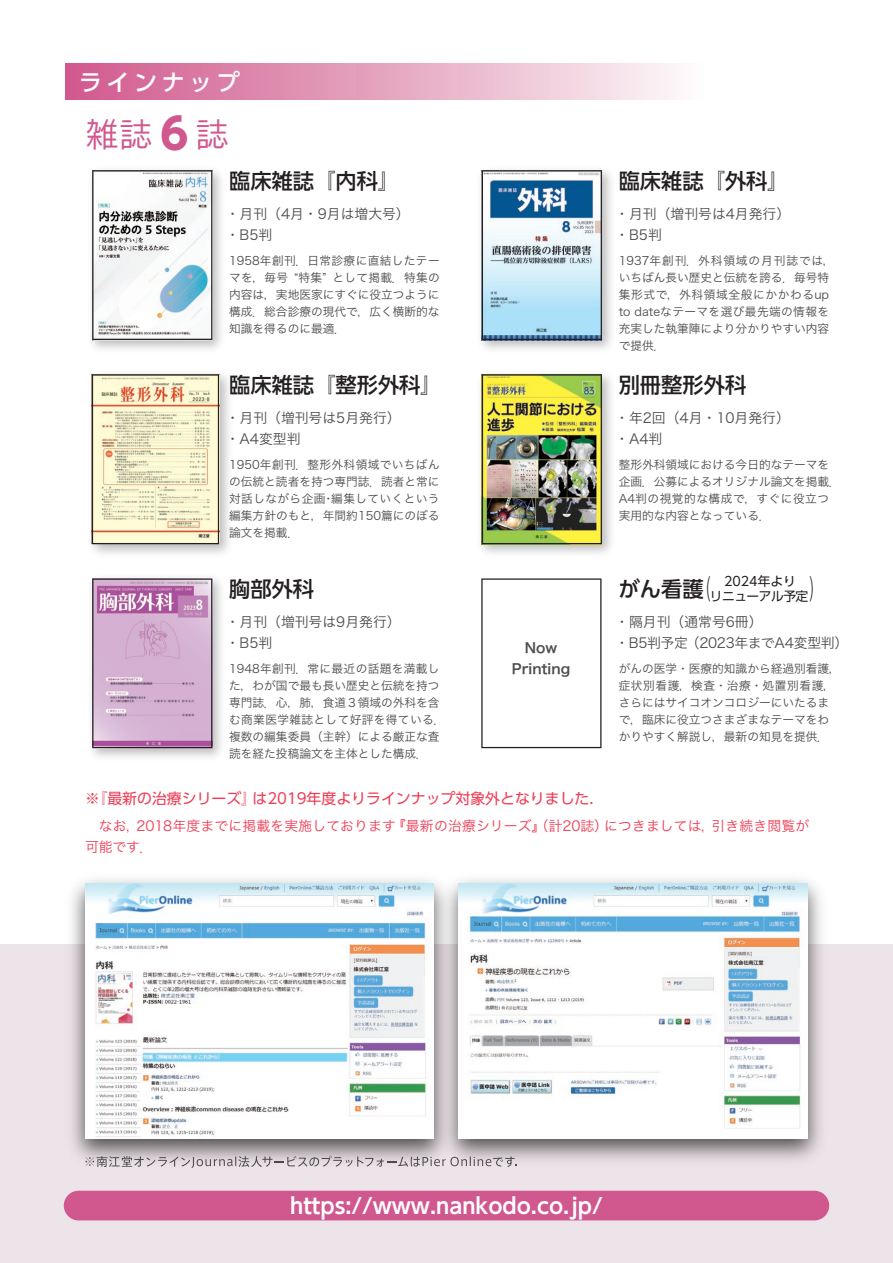
<style>
.page{position:relative;width:893px;height:1263px;background:#fff}
.page>*{position:absolute;margin:0;border:0;box-sizing:border-box;transform-origin:0 0}
.t1{font:700 42.45px "UD Shin Go Pr 6";color:#d1578f}
.t2{font:34.05px "Rodin NTLG Pro M";color:#d1578f}
.t3{font:300 26.85px "UD Shin Go Pr 6";color:#231f20;scale:.48 1}
.t4{font:500 22.95px "UD Shin Go Pr 6";letter-spacing:.2em;color:#fff}
.t5{font:500 21.3px "UD Shin Go Pr 6";color:#231f20}
.t6{font:700 21.3px "UD Shin Go Pr 6 De";color:#fff}
.t7{font:14.85px "UD Shin Go Pr 6";color:#ee3d56}
.t8{font:13.8px/21.3px "Hira Kaku Pro W3";color:#4b4c4d}
.t9{font:13.8px/21.3px "Hira Kaku Pro W3";letter-spacing:.01em;color:#ee3d56}
.t10{font:13.8px "Hira Kaku Pro W6";color:#4b4c4d}
.t11{font:12.75px "UD Shin Go Pr 6";letter-spacing:-.04em;color:#231f20}
.t12{font:12.75px "UD Shin Go Pr 6";color:#231f20}
.t13{font:11.7px/17px "Hira Kaku Pro W3";color:#4b4c4d}
.t14{font:11.7px/17px "Hira Kaku Pro W3";letter-spacing:.03em;color:#4b4c4d;text-align:right}
</style>
<div class="page">
<div style="left:0;top:944px;width:893px;height:319px;background:#ece4e8"></div>
<div style="left:65px;top:64px;width:638px;height:35px;background:linear-gradient(to right,#d0578b,#fcf8f8)"></div>
<img style="left:91px;top:170px;width:130px;height:180px">
<img style="left:481px;top:170px;width:130px;height:180px">
<img style="left:91px;top:374px;width:138px;height:180px">
<img style="left:481px;top:374px;width:130px;height:180px">
<img style="left:91px;top:578px;width:130px;height:180px">
<img style="left:71px;top:879px;width:362px;height:289px">
<img style="left:85px;top:883px;width:348px;height:256px">
<img style="left:433px;top:879px;width:388px;height:288px">
<img style="left:459px;top:883px;width:348px;height:255px">
<div style="left:64px;top:1191px;width:765px;height:29px;background:#d1578f;border-radius:15px"></div>
<svg style="left:92px;top:170px;width:120px;height:170px"></svg>
<svg style="left:482px;top:170px;width:120px;height:170px"></svg>
<img style="left:482px;top:374px;width:120px;height:170px">
<svg style="left:92px;top:374px;width:127px;height:170px;background:#e9e0bf"></svg>
<svg style="left:92px;top:578px;width:120px;height:170px;background:#c69fc2"></svg>
<svg style="left:481px;top:578px;width:120px;height:170px"></svg>
<h3 class="t4" style="left:79px;top:63px;width:162px">ラインナップ</h3>
<h2 class="t2" style="left:196px;top:112px;width:36px">誌</h2>
<h1 class="t1" style="left:153px;top:100px;width:44px">６</h1>
<h2 class="t2" style="left:85px;top:112px;width:70px">雑誌</h2>
<h3 class="t5" style="left:229px;top:163px;width:172px">臨床雑誌『内科『</h3>
<p class="t8" style="left:226px;top:202px;width:186px">・月刊（4月・9月は増大号(・B5判</p>
<p class="t14" style="left:229px;top:251px;width:212px">1958年創刊．日常診療に直結したテーとして掲載．特集の</p>
<p class="t13" style="left:229px;top:268px;width:212px">マを，毎号<br>内容は，実地医家にすぐに役立つように構成．総合診療の現代で，広く横断的な知識を得るのに最適．</p>
<p class="t13" style="left:294px;top:268px;width:34px">“特集”</p>
<h3 class="t5" style="left:229px;top:368px;width:214px">臨床雑誌『整形外科『</h3>
<p class="t8" style="left:226px;top:406px;width:176px">・月刊（増刊号は5月発行(・A4変型判</p>
<p class="t13" style="left:229px;top:455px;width:212px;text-align:justify">1950年創刊．整形外科領域でいちばんの伝統と読者を持つ専門誌．読者と常に対話しながら企画･編集していくという編集方針のもと，年間約150篇にのぼる論文を掲載．</p>
<h3 class="t5" style="left:229px;top:572px;width:87px">胸部外科</h3>
<p class="t8" style="left:226px;top:610px;width:176px">・月刊（増刊号は9月発行(・B5判</p>
<p class="t13" style="left:229px;top:659px;width:218px">1948年創刊．常に最近の話題を満載した，わが国で最も長い歴史と伝統を持つ専門誌．心，肺，食道３領域の外科を含む商業医学雑誌として好評を得ている．複数の編集委員（主幹）による厳正な査読を経た投稿論文を主体とした構成．</p>
<p class="t10" style="left:525px;top:635px;width:34px">Now</p>
<p class="t10" style="left:512px;top:657px;width:60px">Printing</p>
<p class="t7" style="left:85px;top:786px;width:173px">※『最新の治療シリーズ』</p>
<p class="t7" style="left:252px;top:786px;width:353px">は2019年度よりラインナップ対象外となりました．</p>
<h3 class="t5" style="left:619px;top:163px;width:172px">臨床雑誌『外科『</h3>
<p class="t8" style="left:615px;top:202px;width:176px">・月刊（増刊号は4月発行(・B5判</p>
<p class="t13" style="left:619px;top:251px;width:218px">1937年創刊．外科領域の月刊誌では，いちばん長い歴史と伝統を誇る．毎号特集形式で，外科領域全般にかかわるup to dateなテーマを選び最先端の情報を充実した執筆陣により分かりやすい内容で提供．</p>
<h3 class="t5" style="left:619px;top:368px;width:129px">別冊整形外科</h3>
<p class="t8" style="left:615px;top:406px;width:176px">・年2回（4月・10月発行(・A4判</p>
<p class="t13" style="left:619px;top:455px;width:224px">整形外科領域における今日的なテーマを企画．公募によるオリジナル論文を掲載．<br>A4判の視覚的な構成で，すぐに役立つ実用的な内容となっている．</p>
<h3 class="t3" style="left:698px;top:567px;width:28px">（</h3>
<p class="t12" style="left:724px;top:571px;width:73px">2024年より</p>
<h3 class="t3" style="left:809px;top:567px;width:28px">(</h3>
<h3 class="t5" style="left:619px;top:572px;width:87px">がん看護</h3>
<p class="t8" style="left:686px;top:610px;width:164px;text-indent:-71px">・隔月刊（通常号6冊(<br>（2023年までA4変型判(</p>
<p class="t11" style="left:710px;top:586px;width:100px">リニューアル予定</p>
<p class="t8" style="left:615px;top:632px;width:74px">・B5判予定</p>
<p class="t13" style="left:619px;top:659px;width:224px">がんの医学・医療的知識から経過別看護，</p>
<p class="t13" style="left:619px;top:677px;width:218px">症状別看護，検査・治療・処置別看護，さらにはサイコオンコロジーにいたるまで，臨床に役立つさまざまなテーマをわかりやすく解説し，最新の知見を提供．</p>
<p class="t9" style="left:392px;top:814px;width:217px">『最新の治療シリーズ』（計20誌）</p>
<p class="t9" style="left:85px;top:814px;width:312px">　なお，2018年度までに掲載を実施しております可能です．</p>
<p class="t9" style="left:604px;top:814px;width:113px">につきましては，</p>
<p class="t9" style="left:711px;top:814px;width:99px">引き続き閲覧が</p>
<h3 class="t6" style="left:290px;top:1188px;width:314px">https://www.nankodo.co.jp/</h3>
</div>
